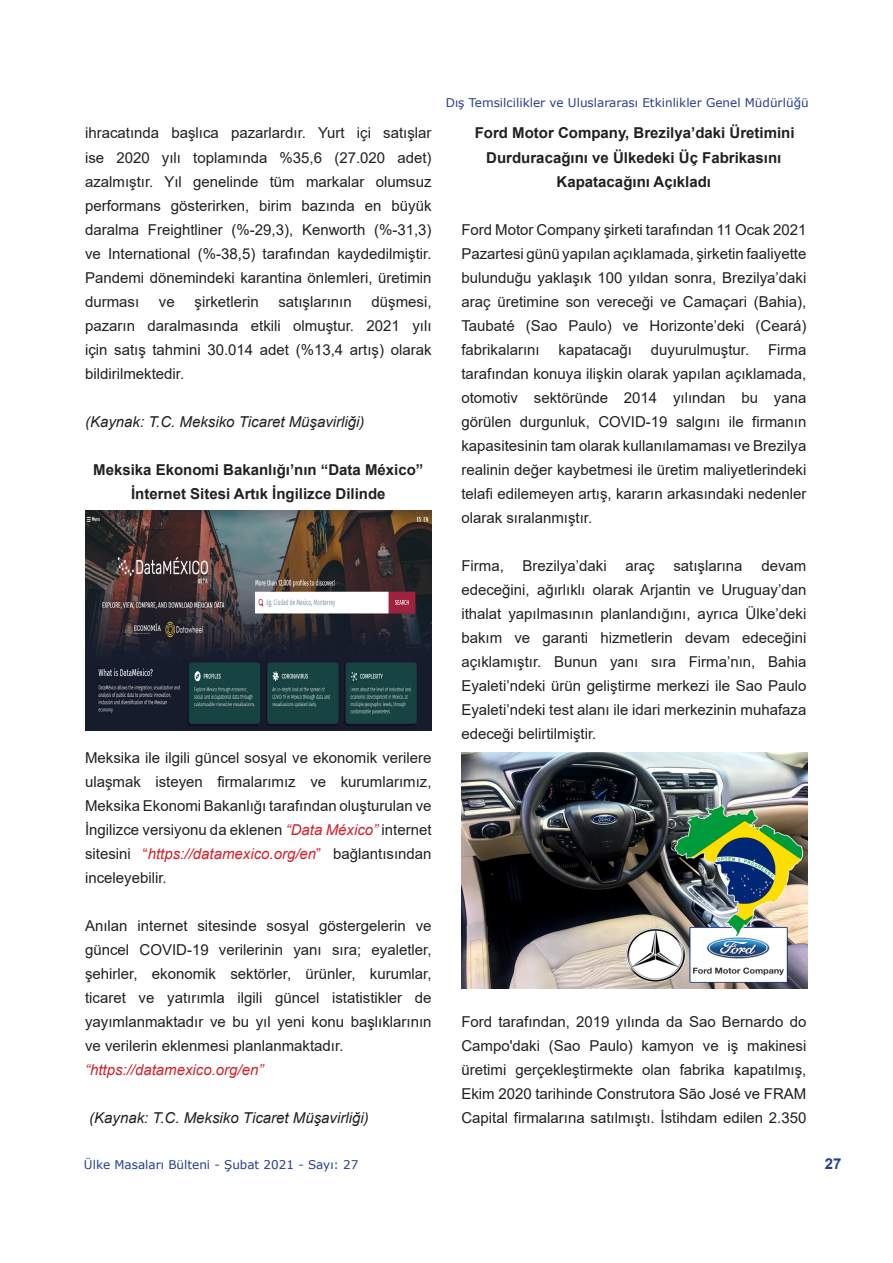
<style>
.page{position:relative;width:893px;height:1263px;background:#fff}
.page>*{position:absolute;margin:0;border:0;box-sizing:border-box;transform-origin:0 0}
.t1{font:15px/24px "Arial";color:#231f20;text-align:justify}
.t2{font:700 15px/24px "Arial";color:#231f20;text-align:center}
.t3{font:italic 15px "Arial";color:#231f20}
.t4{font:italic 15px "Arial";color:#d1232a}
.t5{font:700 15px "Arial";color:#253f8e}
.t6{font:12px "Verdana";color:#253f8e}
.s1{font-style:italic;color:#d1232a}
.s2{color:#d1232a}
</style>
<div class="page">
<img style="left:85px;top:510px;width:347px;height:220px">
<img style="left:461px;top:753px;width:347px;height:235px">
<p class="t1" style="left:85px;top:121px;width:348px">ihracatında başlıca pazarlardır. Yurt içi satışlar ise 2020 yılı toplamında %35,6 (27.020 adet) azalmıştır. Yıl genelinde tüm markalar olumsuz performans gösterirken, birim bazında en büyük daralma Freightliner (%-29,3), Kenworth (%-31,3) ve International (%-38,5) tarafından kaydedilmiştir.<br>Pandemi dönemindeki karantina önlemleri, üretimin durması</p>
<p class="t1" style="left:85px;top:289px;width:348px;text-indent:286px">düşmesi, pazarın daralmasında etkili olmuştur. 2021 yılı için satış tahmini 30.014 adet (%13,4 artış) olarak bildirilmektedir.</p>
<p class="t3" style="left:85px;top:412px;width:281px">(Kaynak: T.C. Meksiko Ticaret Müşavirliği)</p>
<p class="t2" style="left:93px;top:457px;width:332px">Meksika Ekonomi Bakanlığı’nın “Data México”<br>İnternet Sitesi Artık İngilizce Dilinde</p>
<p class="t1" style="left:159px;top:289px;width:17px">ve</p>
<p class="t1" style="left:195px;top:289px;width:66px">şirketlerin</p>
<p class="t1" style="left:278px;top:289px;width:75px">satışlarının</p>
<p class="t1" style="left:85px;top:745px;width:348px">Meksika ile ilgili güncel sosyal ve ekonomik verilere ulaşmak isteyen firmalarımız ve kurumlarımız, Meksika Ekonomi Bakanlığı tarafından oluşturulan ve İngilizce versiyonu da eklenen <span class="s1">“Data México”</span> internet sitesini <span class="s2">“</span><span class="s1">https://datamexico.org/en</span><span class="s2">”</span> bağlantısından inceleyebilir.</p>
<p class="t1" style="left:85px;top:913px;width:348px">Anılan internet sitesinde sosyal göstergelerin ve güncel COVID-19 verilerinin yanı sıra; eyaletler, şehirler, ekonomik sektörler, ürünler, kurumlar, ticaret ve yatırımla ilgili güncel istatistikler de yayımlanmaktadır ve bu yıl yeni konu başlıklarının ve verilerin eklenmesi planlanmaktadır.</p>
<p class="t4" style="left:85px;top:1060px;width:180px">“https://datamexico.org/en”</p>
<p class="t3" style="left:89px;top:1108px;width:281px">(Kaynak: T.C. Meksiko Ticaret Müşavirliği)</p>
<p class="t6" style="left:446px;top:94px;width:364px">Dış Temsilcilikler ve Uluslararası Etkinlikler Genel Müdürlüğü</p>
<p class="t2" style="left:475px;top:121px;width:321px">Ford Motor Company, Brezilya’daki Üretimini<br>Durduracağını ve Ülkedeki Üç Fabrikasını<br>Kapatacağını Açıkladı</p>
<p class="t1" style="left:461px;top:217px;width:346px">Ford Motor Company şirketi tarafından 11 Ocak 2021<br>Pazartesi günü yapılan açıklamada, şirketin faaliyette bulunduğu yaklaşık 100 yıldan sonra, Brezilya’daki araç üretimine son vereceği ve Camaçari (Bahia), Taubaté (Sao Paulo) ve Horizonte’deki (Ceará) fabrikalarını</p>
<p class="t1" style="left:461px;top:337px;width:346px;text-indent:307px">Firma tarafından konuya ilişkin olarak yapılan açıklamada, otomotiv sektöründe 2014 yılından bu yana görülen durgunluk, COVID-19 salgını ile firmanın kapasitesinin tam olarak kullanılamaması ve Brezilya realinin değer kaybetmesi ile üretim maliyetlerindeki telafi edilemeyen artış, kararın arkasındaki nedenler olarak sıralanmıştır.</p>
<p class="t1" style="left:461px;top:553px;width:346px">Firma, Brezilya’daki araç satışlarına devam edeceğini, ağırlıklı olarak Arjantin ve Uruguay’dan ithalat yapılmasının planlandığını, ayrıca Ülke’deki bakım ve garanti hizmetlerin devam edeceğini açıklamıştır. Bunun yanı sıra Firma’nın, Bahia Eyaleti’ndeki ürün geliştirme merkezi ile Sao Paulo Eyaleti’ndeki test alanı ile idari merkezinin muhafaza edeceği belirtilmiştir.</p>
<p class="t1" style="left:559px;top:337px;width:75px">kapatacağı</p>
<p class="t1" style="left:651px;top:337px;width:100px">duyurulmuştur.</p>
<p class="t1" style="left:461px;top:1009px;width:346px">Ford tarafından, 2019 yılında da Sao Bernardo do Campo'daki (Sao Paulo) kamyon ve iş makinesi üretimi gerçekleştirmekte olan fabrika kapatılmış, Ekim 2020 tarihinde Construtora São José ve FRAM Capital firmalarına satılmıştı. İstihdam edilen 2.350</p>
<p class="t6" style="left:84px;top:1157px;width:276px">Ülke Masaları Bülteni - Şubat 2021 - Sayı: 27</p>
<p class="t5" style="left:825px;top:1153px;width:18px">27</p>
</div>
